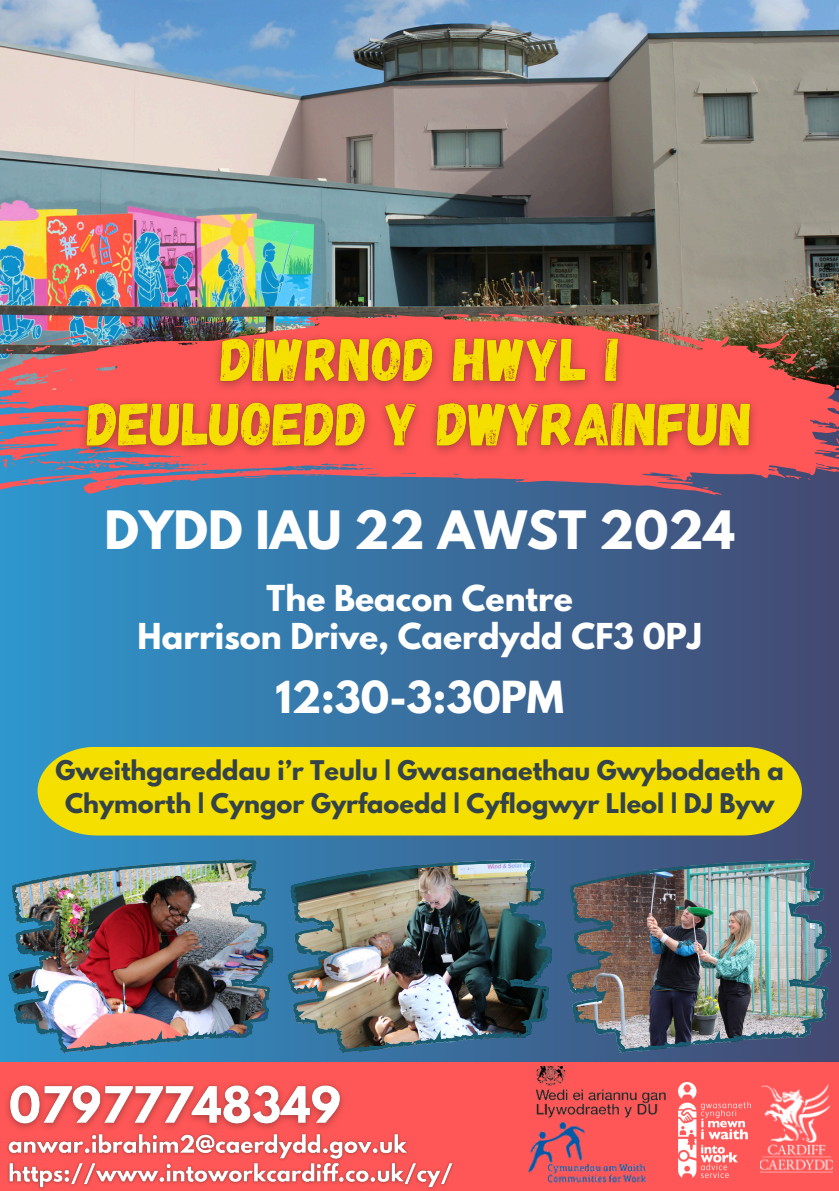
<style>
.page{position:relative;width:839px;height:1191px;background:#fff}
.page>*{position:absolute;margin:0;border:0;box-sizing:border-box;transform-origin:0 0}
.t1{font:700 46.8px "League Spartan";color:#fff}
.t2{font:700 39.2px "League Spartan";color:#fff}
.t3{font:700 31.6px "League Spartan";color:#fff}
.t4{font:700 24px/32.8px "League Spartan";color:#34424a;text-align:center}
</style>
<div class="page">
<img style="left:0;top:495px;width:838px;height:567px">
<img style="left:0;top:0;width:838px;height:314px">
<svg style="left:235px;top:870px;width:38px;height:84px;background:#658ea5"></svg>
<div style="left:0;top:1062px;width:838px;height:129px;background:#ff5757"></div>
<img style="left:0;top:314px;width:838px;height:181px">
<svg style="left:444px;top:314px;width:25px;height:4px"></svg>
<svg style="left:785px;top:475px;width:16px;height:5px"></svg>
<svg style="left:836px;top:438px;width:2px;height:7px"></svg>
<svg style="left:702px;top:487px;width:6px;height:2px"></svg>
<svg style="left:1px;top:458px;width:15px;height:10px"></svg>
<svg style="left:32px;top:335px;width:37px;height:18px"></svg>
<svg style="left:5px;top:341px;width:9px;height:15px"></svg>
<svg style="left:374px;top:314px;width:8px;height:2px"></svg>
<svg style="left:806px;top:366px;width:18px;height:13px"></svg>
<svg style="left:767px;top:333px;width:33px;height:31px"></svg>
<svg style="left:478px;top:311px;width:85px;height:8px"></svg>
<svg style="left:103px;top:466px;width:36px;height:2px"></svg>
<svg style="left:153px;top:466px;width:21px;height:3px"></svg>
<svg style="left:29px;top:454px;width:64px;height:17px"></svg>
<svg style="left:278px;top:318px;width:27px;height:1px"></svg>
<svg style="left:313px;top:466px;width:14px;height:2px"></svg>
<svg style="left:244px;top:470px;width:23px;height:8px"></svg>
<svg style="left:28px;top:375px;width:6px;height:6px"></svg>
<svg style="left:514px;top:870px;width:38px;height:84px;background:#3d5f71"></svg>
<svg style="left:793px;top:870px;width:38px;height:84px;background:#657e92"></svg>
<img style="left:69px;top:319px;width:698px;height:147px">
<img style="left:6px;top:1084px;width:337px;height:43px">
<img style="left:7px;top:1162px;width:446px;height:27px">
<div style="left:38px;top:747px;width:763px;height:89px;background:#f5df00"></div>
<img style="left:7px;top:1127px;width:407px;height:39px">
<img style="left:760px;top:1084px;width:72px;height:89px">
<img style="left:678px;top:1083px;width:72px;height:94px">
<img style="left:528px;top:1122px;width:118px;height:61px">
<img style="left:535px;top:1066px;width:131px;height:52px">
<h2 class="t1" style="left:104px;top:507px;width:632px">DYDD IAU 22 AWST 2024</h2>
<h5 class="t3" style="left:266px;top:583px;width:308px">The Beacon Centre</h5>
<h5 class="t3" style="left:138px;top:620px;width:565px">Harrison Drive, Caerdydd CF3 0PJ</h5>
<p class="t2" style="left:275px;top:678px;width:290px">12:30-3:30PM</p>
<p class="t4" style="left:56px;top:757px;width:729px">Gweithgareddau i’r Teulu | Gwasanaethau Gwybodaeth a<br>Chymorth | Cyngor Gyrfaoedd | Cyflogwyr Lleol | DJ Byw</p>
</div>
